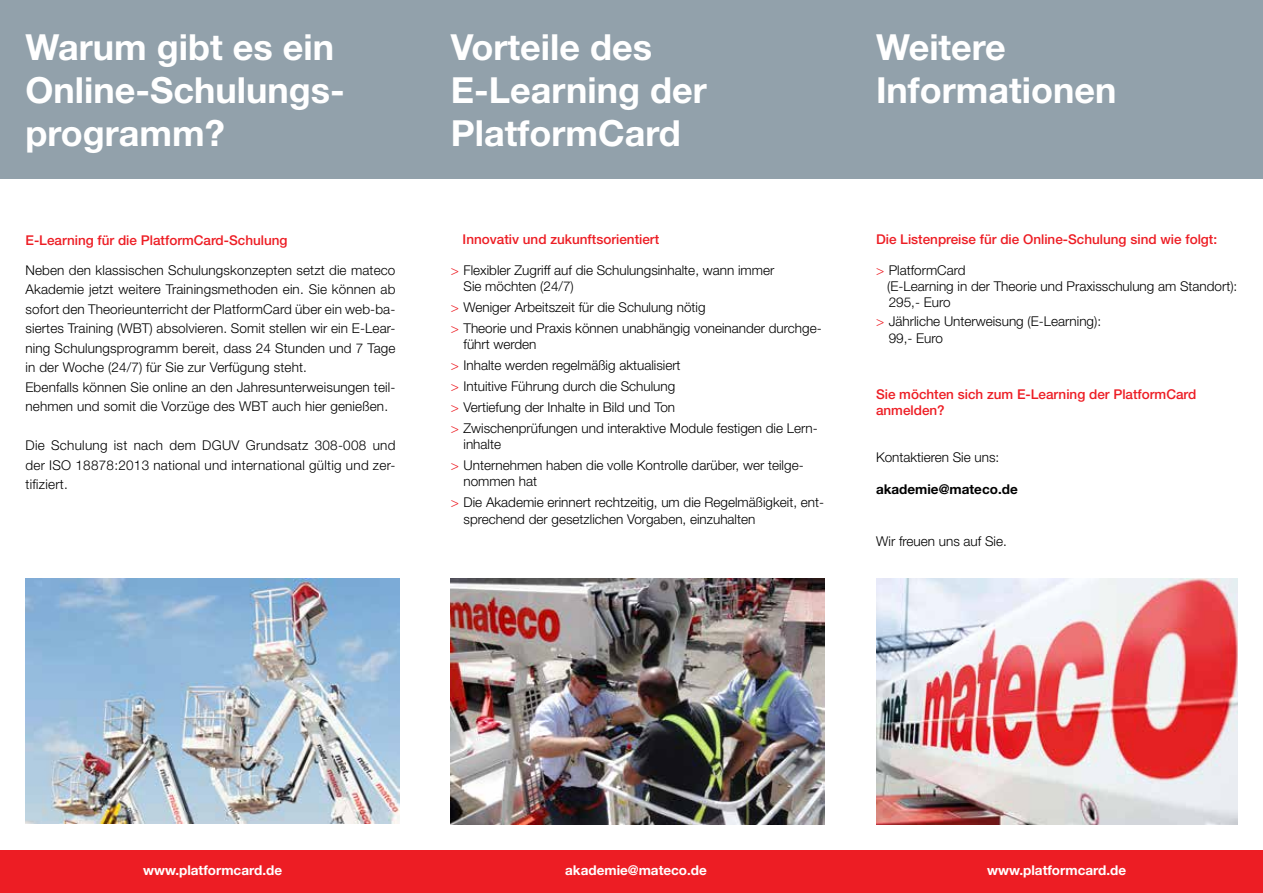
<style>
.page{position:relative;width:1263px;height:893px;background:#fff}
.page>*{position:absolute;margin:0;border:0;box-sizing:border-box;transform-origin:0 0}
.t1{font:700 36px/43.2px "Helvetica Neue LT Std";color:#fff}
.t2{font:300 13.5px/19.5px "Helvetica Neue";color:#000}
.t3{font:500 13.5px/16.2px "Helvetica Neue";color:#ed1d24}
.t4{font:700 13.5px "Helvetica Neue LT Std";color:#fff}
.t5{font:700 13.5px "Helvetica Neue LT Std";color:#000}
.s1{color:#ed1d24}
</style>
<div class="page">
<div style="left:0;top:850px;width:1263px;height:43px;background:#ed1d24"></div>
<div style="left:0;top:0;width:1263px;height:179px;background:#92a1ab"></div>
<img style="left:26px;top:578px;width:374px;height:245px">
<img style="left:876px;top:578px;width:361px;height:247px">
<img style="left:451px;top:578px;width:374px;height:247px">
<h1 class="t1" style="left:26px;top:24px;width:321px">Warum gibt es ein<br>Online-Schulungs&shy;programm?</h1>
<h1 class="t1" style="left:451px;top:24px;width:257px">Vorteile des<br>E-Learning der<br>PlatformCard</h1>
<p class="t3" style="left:26px;top:231px;width:264px">E-Learning für die PlatformCard-Schulung</p>
<p class="t2" style="left:26px;top:260px;width:371px">Neben den klassischen Schulungskonzepten setzt die mateco Akademie jetzt weitere Trainingsmethoden ein. Sie können ab sofort den Theorieunterricht der PlatformCard über ein web-ba&shy;siertes Training (WBT) absolvieren. Somit stellen wir ein E-Lear&shy;ning Schulungsprogramm bereit, dass 24 Stunden und 7 Tage in der Woche (24/7) für Sie zur Verfügung steht.<br>Ebenfalls können Sie online an den Jahresunterweisungen teil&shy;nehmen und somit die Vorzüge des WBT auch hier genießen.</p>
<p class="t2" style="left:26px;top:435px;width:371px;text-align:justify">Die Schulung ist nach dem DGUV Grundsatz 308-008 und der ISO 18878:2013 national und international gültig und zer&shy;tifiziert.</p>
<p class="t3" style="left:463px;top:231px;width:198px">Innovativ und zukunftsorientiert</p>
<p class="t2" style="left:463px;top:261px;width:312px;line-height:16.2px;text-indent:-13px"><span class="s1">&gt;</span> Flexibler Zugriff auf die Schulungsinhalte, wann immer<br>Sie möchten (24/7)</p>
<p class="t2" style="left:451px;top:296px;width:372px;line-height:21px"><span class="s1">&gt;</span> Weniger Arbeitszeit für die Schulung nötig<br><span class="s1">&gt;</span> Theorie und Praxis können unabhängig voneinander durchge-</p>
<p class="t2" style="left:451px;top:333px;width:369px;line-height:21px;text-indent:13px">führt werden<br><span class="s1">&gt;</span> Inhalte werden regelmäßig aktualisiert<br><span class="s1">&gt;</span> Intuitive Führung durch die Schulung<br><span class="s1">&gt;</span> Vertiefung der Inhalte in Bild und Ton<br><span class="s1">&gt;</span> Zwischenprüfungen und interaktive Module festigen die Lern-</p>
<p class="t2" style="left:451px;top:434px;width:354px;line-height:21px;text-indent:13px">inhalte<br><span class="s1">&gt;</span> Unternehmen haben die volle Kontrolle darüber, wer teilge-</p>
<p class="t2" style="left:451px;top:471px;width:375px;line-height:21px;text-indent:13px">nommen hat<br><span class="s1">&gt;</span> Die Akademie erinnert rechtzeitig, um die Regelmäßigkeit, ent-</p>
<p class="t2" style="left:463px;top:509px;width:293px">sprechend der gesetzlichen Vorgaben, einzuhalten</p>
<h1 class="t1" style="left:876px;top:24px;width:242px">Weitere<br>Informationen</h1>
<p class="t3" style="left:876px;top:231px;width:343px">Die Listenpreise für die Online-Schulung sind wie folgt:</p>
<p class="t2" style="left:887px;top:261px;width:352px;line-height:16.2px;text-indent:-11px"><span class="s1">&gt;</span> PlatformCard<br>(E-Learning in der Theorie und Praxisschulung am Standort):<br>295,- Euro</p>
<p class="t2" style="left:889px;top:313px;width:214px;line-height:16.2px;text-indent:-13px"><span class="s1">&gt;</span> Jährliche Unterweisung (E-Learning):<br>99,- Euro</p>
<p class="t3" style="left:876px;top:386px;width:322px">Sie möchten sich zum E-Learning der PlatformCard anmelden?</p>
<p class="t2" style="left:876px;top:447px;width:125px">Kontaktieren Sie uns:</p>
<p class="t5" style="left:876px;top:481px;width:143px">akademie@mateco.de</p>
<p class="t2" style="left:876px;top:531px;width:132px">Wir freuen uns auf Sie.</p>
<p class="t4" style="left:143px;top:862px;width:140px">www.platformcard.de</p>
<p class="t4" style="left:565px;top:862px;width:143px">akademie@mateco.de</p>
<p class="t4" style="left:987px;top:862px;width:140px">www.platformcard.de</p>
</div>
